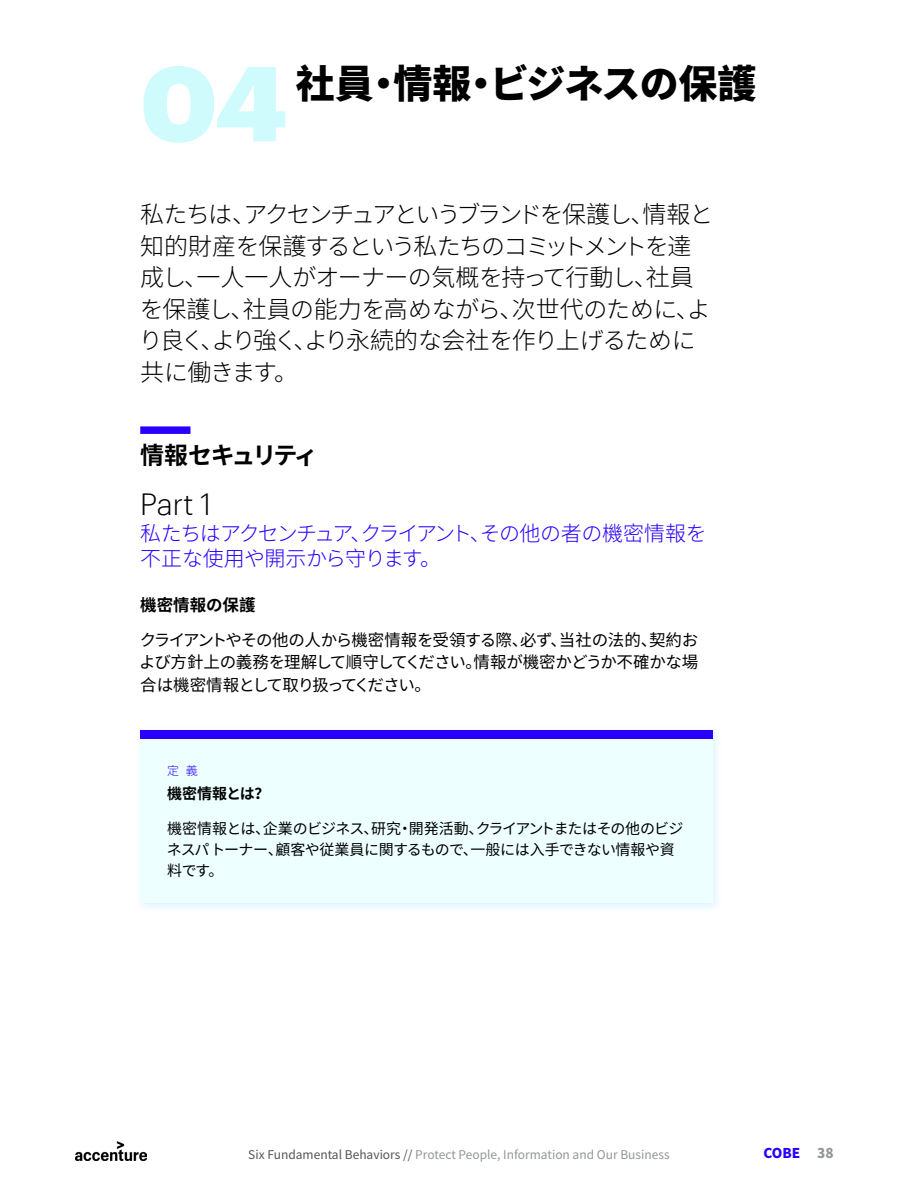
<style>
.page{position:relative;width:918px;height:1188px;background:#fff}
.page>*{position:absolute;margin:0;border:0;box-sizing:border-box;transform-origin:0 0}
.t1{font:900 104.1px "Graphik";color:#cffbfd}
.t2{font:900 39px "Noto Sans CJ Ksc";letter-spacing:-.015em;color:#000}
.Body_Copy{font:300 30px "Graphik";color:#000}
.H2_-_Intro{font:300 24px/31.5px "Noto Sans CJ Ksc";letter-spacing:-.06em;color:#000}
.t3{font:700 24px "Noto Sans CJ Ksc";letter-spacing:-.125em;color:#000}
.Body_Copy-2{font:300 21px/25.5px "Noto Sans CJ Ksc";letter-spacing:-.045em;color:#2800ff}
.Body_Copy-3{font:16.5px/22.5px "Noto Sans CJ Ksc";letter-spacing:-.035em;color:#000;text-align:justify}
.Body_Copy-4{font:700 16.5px "Noto Sans CJ Ksc";color:#000}
.Body_Copy-5{font:15px/21px "Noto Sans CJ Ksc";letter-spacing:-.035em;color:#000}
.Body_Copy-6{font:700 15px "Noto Sans CJ Ksc";color:#000}
.t4{font:900 13.5px "Noto Sans CJ Ksc";color:#2800ff}
.t5{font:900 13.5px "Noto Sans CJ Ksc";color:#939598}
.t6{font:12px "Noto Sans CJ Ksc";color:#939598}
.Body_Copy-7{font:300 12px "Noto Sans CJ Ksc";color:#2800ff}
.s1{color:#545456}
</style>
<div class="page">
<img style="left:75px;top:1142px;width:72px;height:19px">
<div style="left:140px;top:426px;width:50px;height:8px;background:#2800ff"></div>
<div style="left:135px;top:724px;width:589px;height:190px;background:#4ec1ff;opacity:.2"></div>
<div style="left:140px;top:730px;width:572px;height:173px;background:#eff"></div>
<div style="left:140px;top:730px;width:572px;height:9px;background:#2800ff"></div>
<p class="t1" style="left:140px;top:23px;width:149px">04</p>
<h1 class="t2" style="left:296px;top:62px;width:462px">社員・情報・ビジネスの保護</h1>
<p class="H2_-_Intro" style="left:139px;top:199px;width:577px">私たちは、アクセンチュアというブランドを保護し、情報と知的財産を保護するという私たちのコミットメントを達成し、一人一人がオーナーの気概を持って行動し、社員を保護し、社員の能力を高めながら、次世代のために、より良く、より強く、より永続的な会社を作り上げるために共に働きます。</p>
<h3 class="t3" style="left:140px;top:441px;width:179px">情報セキュリティ</h3>
<p class="Body_Copy" style="left:140px;top:482px;width:73px">Part 1</p>
<p class="Body_Copy-2" style="left:140px;top:521px;width:568px">私たちはアクセンチュア、クライアント、その他の者の機密情報を不正な使用や開示から守ります。</p>
<p class="Body_Copy-4" style="left:140px;top:596px;width:117px">機密情報の保護</p>
<p class="Body_Copy-3" style="left:139px;top:629px;width:561px">クライアントやその他の人から機密情報を受領する際、必ず、当社の法的、契約および方針上の義務を理解して順守してください。情報が機密かどうか不確かな場合は機密情報として取り扱ってください。</p>
<p class="Body_Copy-7" style="left:167px;top:764px;width:32px">定 義</p>
<p class="Body_Copy-6" style="left:167px;top:785px;width:104px">機密情報とは？</p>
<p class="Body_Copy-5" style="left:167px;top:818px;width:518px">機密情報とは、企業のビジネス、研究・開発活動、クライアントまたはその他のビジネスパ トーナー、顧客や従業員に関するもので、一般には入手できない情報や資料です。</p>
<p class="t6" style="left:248px;top:1147px;width:423px"><span class="s1">Six Fundamental Behaviors //</span> Protect People, Information and Our Business</p>
<p class="t4" style="left:764px;top:1146px;width:38px">COBE</p>
<p class="t5" style="left:817px;top:1146px;width:18px">38</p>
</div>
